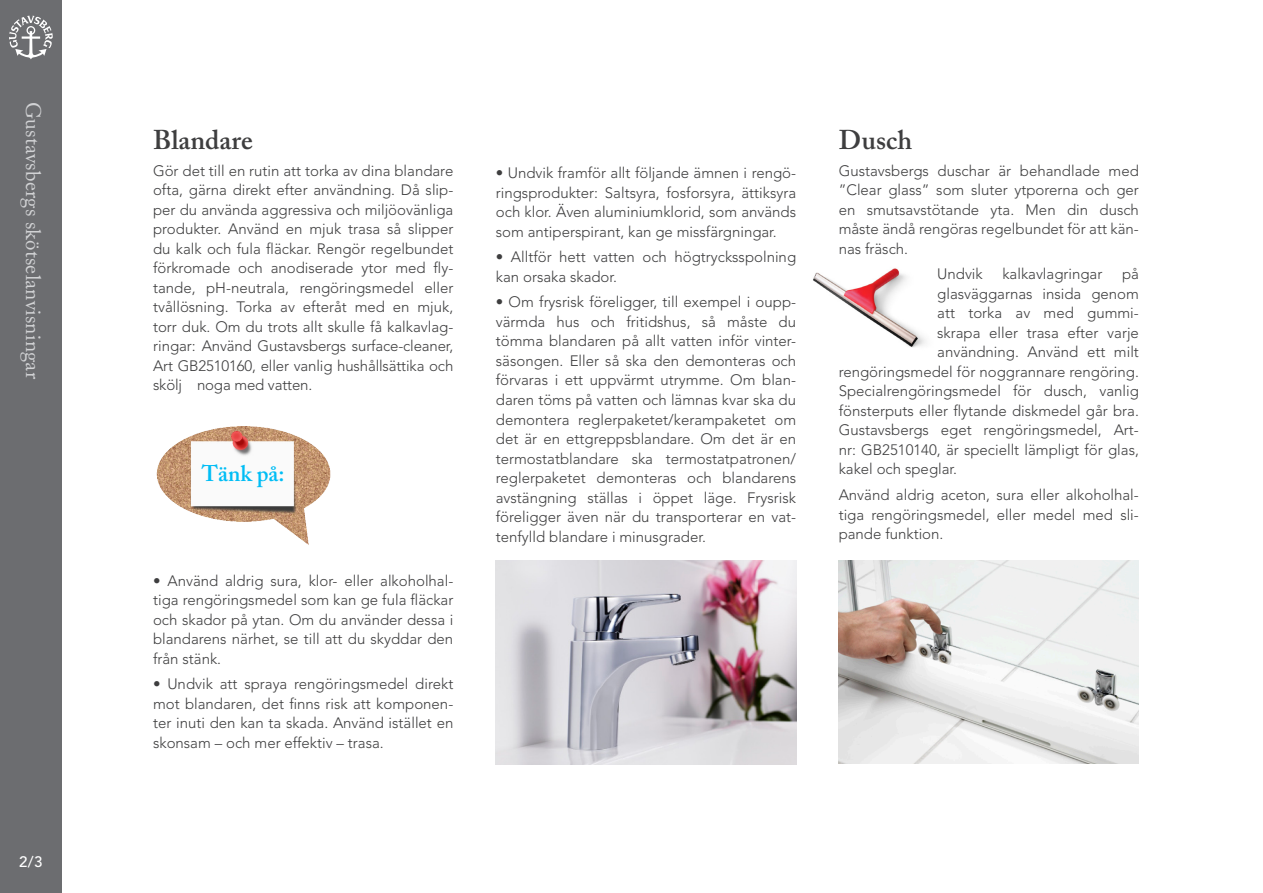
<style>
.page{position:relative;width:1263px;height:893px;background:#fff}
.page>*{position:absolute;margin:0;border:0;box-sizing:border-box;transform-origin:0 0}
.t1{font:600 27px "Adobe Caslon";color:#3e3e3f}
.Styckeformat__1{font:600 22.5px "Adobe Caslon";color:#00bdf5}
.t2{font:21px "Adobe Caslon";letter-spacing:.01em;color:#d1d2d4}
.Styckeformat__1-2{font:300 15px/19.5px "Avenir";color:#3e3e3f;text-align:justify}
.Styckeformat__1-3{font:500 15px "Avenir";color:#fff}
</style>
<div class="page">
<div style="left:0;top:0;width:62px;height:893px;background:#6c6d70"></div>
<svg style="left:9px;top:16px;width:44px;height:43px"></svg>
<img style="left:813px;top:268px;width:113px;height:80px">
<img style="left:156px;top:426px;width:175px;height:119px">
<img style="left:496px;top:561px;width:300px;height:204px">
<img style="left:839px;top:561px;width:300px;height:203px">
<h3 class="t2" style="left:46px;top:102px;width:279px;rotate:90deg">Gustavsbergs skötselanvisningar</h3>
<p class="Styckeformat__1-3" style="left:19px;top:853px;width:25px">2/3</p>
<p class="t1" style="left:153px;top:124px;width:101px">Blandare</p>
<p class="Styckeformat__1-2" style="left:153px;top:161px;width:302px">Gör det till en rutin att torka av dina blandare ofta, gärna direkt efter användning. Då slip&shy;per du använda aggressiva och miljöovänliga produkter. Använd en mjuk trasa så slipper du kalk och fula fläckar. Rengör regelbundet förkromade och anodiserade ytor med fly&shy;tande, pH-neutrala, rengöringsmedel eller tvållösning. Torka av efteråt med en mjuk, torr duk. Om du trots allt skulle få kalkavlag&shy;ringar: Använd Gustavsbergs surface-cleaner, Art GB2510160, eller vanlig hushållsättika och skölj noga med vatten.</p>
<p class="Styckeformat__1" style="left:202px;top:460px;width:84px">Tänk på:</p>
<p class="Styckeformat__1-2" style="left:153px;top:571px;width:302px">• Använd aldrig sura, klor- eller alkoholhal&shy;tiga rengöringsmedel som kan ge fula fläckar och skador på ytan. Om du använder dessa i blandarens närhet, se till att du skyddar den från stänk.</p>
<p class="Styckeformat__1-2" style="left:153px;top:674px;width:302px">• Undvik att spraya rengöringsmedel direkt mot blandaren, det finns risk att komponen&shy;ter inuti den kan ta skada. Använd istället en skonsam – och mer effektiv – trasa.</p>
<p class="Styckeformat__1-2" style="left:496px;top:164px;width:302px">• Undvik framför allt följande ämnen i rengö&shy;ringsprodukter: Saltsyra, fosforsyra, ättiksyra och klor. Även aluminiumklorid, som används som antiperspirant, kan ge missfärgningar.</p>
<p class="Styckeformat__1-2" style="left:496px;top:248px;width:302px">• Alltför hett vatten och högtrycksspolning kan orsaka skador.</p>
<p class="Styckeformat__1-2" style="left:496px;top:293px;width:302px">• Om frysrisk föreligger, till exempel i oupp&shy;värmda hus och fritidshus, så måste du tömma blandaren på allt vatten inför vinter&shy;säsongen. Eller så ska den demonteras och förvaras i ett uppvärmt utrymme. Om blan&shy;daren töms på vatten och lämnas kvar ska du demontera reglerpaketet/kerampaketet om det är en ettgreppsblandare. Om det är en termostatblandare ska termostatpatronen/ reglerpaketet demonteras och blandarens avstängning ställas i öppet läge. Frysrisk föreligger även när du transporterar en vat&shy;tenfylld blandare i minusgrader.</p>
<p class="t1" style="left:839px;top:124px;width:75px">Dusch</p>
<p class="Styckeformat__1-2" style="left:839px;top:161px;width:302px">Gustavsbergs duschar är behandlade med ”Clear glass” som sluter ytporerna och ger en smutsavstötande yta. Men din dusch måste ändå rengöras regelbundet för att kän&shy;nas fräsch.</p>
<p class="Styckeformat__1-2" style="left:937px;top:265px;width:47px">Undvik</p>
<p class="Styckeformat__1-2" style="left:1002px;top:265px;width:101px">kalkavlagringar</p>
<p class="Styckeformat__1-2" style="left:1122px;top:265px;width:18px">på</p>
<p class="Styckeformat__1-2" style="left:937px;top:284px;width:203px">glasväggarnas insida genom</p>
<p class="Styckeformat__1-2" style="left:937px;top:304px;width:203px">att torka av med gummi-</p>
<p class="Styckeformat__1-2" style="left:937px;top:323px;width:203px">skrapa eller trasa efter varje</p>
<p class="Styckeformat__1-2" style="left:937px;top:343px;width:203px">användning. Använd ett milt</p>
<p class="Styckeformat__1-2" style="left:839px;top:362px;width:302px">rengöringsmedel för noggrannare rengöring.</p>
<p class="Styckeformat__1-2" style="left:839px;top:382px;width:302px">Specialrengöringsmedel för dusch, vanlig</p>
<p class="Styckeformat__1-2" style="left:839px;top:401px;width:302px">fönsterputs eller flytande diskmedel går bra.</p>
<p class="Styckeformat__1-2" style="left:839px;top:421px;width:302px">Gustavsbergs eget rengöringsmedel, Art-</p>
<p class="Styckeformat__1-2" style="left:839px;top:440px;width:302px">nr: GB2510140, är speciellt lämpligt för glas,</p>
<p class="Styckeformat__1-2" style="left:839px;top:460px;width:120px">kakel och speglar.</p>
<p class="Styckeformat__1-2" style="left:839px;top:485px;width:302px">Använd aldrig aceton, sura eller alkoholhal&shy;tiga rengöringsmedel, eller medel med sli&shy;pande funktion.</p>
</div>
